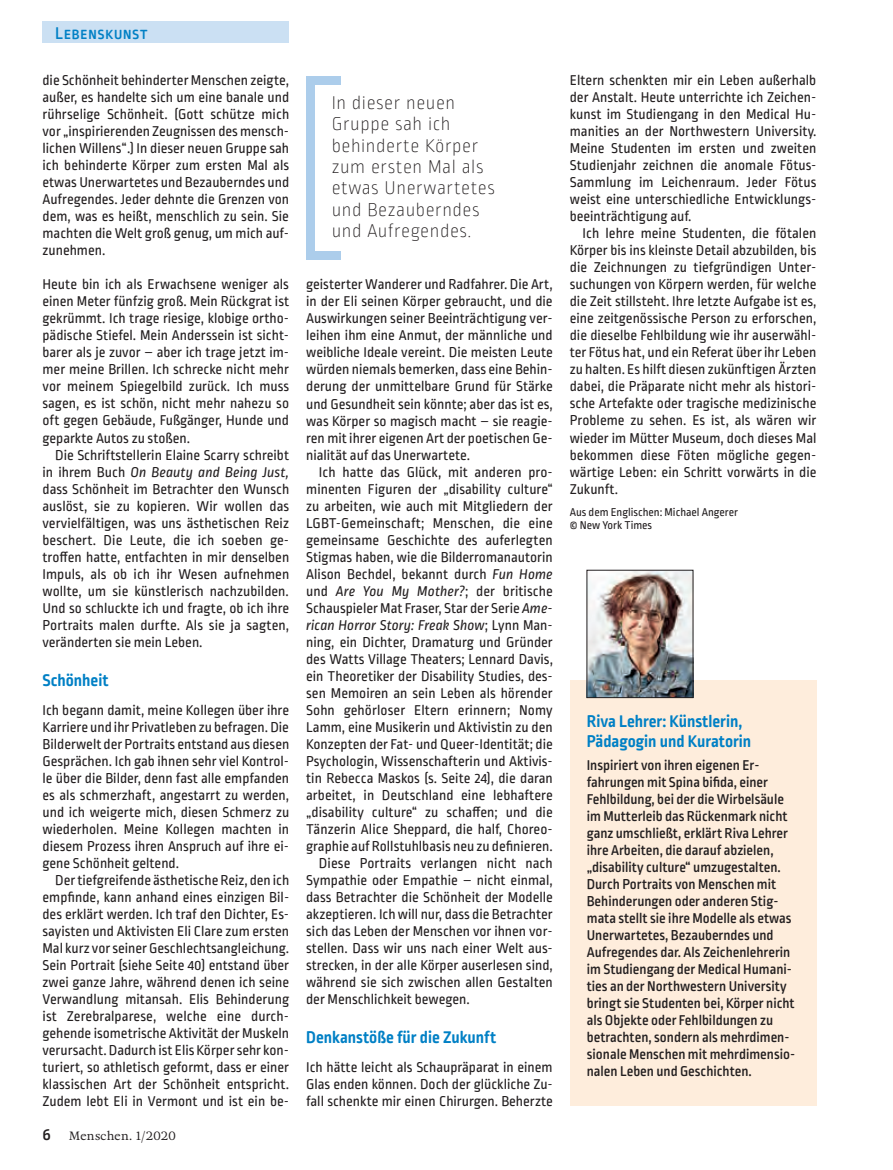
<style>
.page{position:relative;width:893px;height:1170px;background:#fff}
.page>*{position:absolute;margin:0;border:0;box-sizing:border-box;transform-origin:0 0}
.t1{font:200 19.5px/21.3px "Ropa Soft Pro";letter-spacing:.03em;color:#231f20}
.t2{font:500 18px "Ropa Soft SC Pro";letter-spacing:.02em;color:#0080c5}
.t3{font:700 17.85px/19.5px "Ropa Soft Pro";color:#0080c5}
.t4{font:15px/17px "Ropa Soft Pro";color:#231f20;text-align:justify}
.t5{font:500 15px/17px "Ropa Soft Pro";color:#231f20}
.t6{font:italic 15px "Ropa Soft Pro";color:#231f20}
.t7{font:12px/13.5px "Ropa Soft Pro";color:#231f20}
.t8{font:12px "Adriane Text";letter-spacing:.015em;color:#231f20}
.s1{font-style:italic}
.s2{font-family:"Ropa Soft Pro";font-weight:500;font-size:18px}
.s3{font-style:normal}
</style>
<div class="page">
<div style="left:570px;top:680px;width:246px;height:426px;background:#feeddc"></div>
<div style="left:43px;top:21px;width:246px;height:22px;background:#cbe0f3"></div>
<img style="left:589px;top:572px;width:102px;height:123px">
<div style="left:587px;top:570px;width:106px;height:127px;border:1px solid #231f20"></div>
<div style="left:306px;top:77px;width:9px;height:176px;background:#accdeb"></div>
<div style="left:306px;top:77px;width:34px;height:8px;background:#accdeb"></div>
<div style="left:306px;top:251px;width:34px;height:8px;background:#accdeb"></div>
<p class="t2" style="left:55px;top:23px;width:94px">Lebenskunst</p>
<p class="t4" style="left:43px;top:73px;width:248px">die Schönheit behinderter Menschen zeigte, außer, es handelte sich um eine banale und rührselige Schönheit. (Gott schütze mich vor „inspirierenden Zeugnissen des mensch&shy;lichen Willens“.) In dieser neuen Gruppe sah ich behinderte Körper zum ersten Mal als etwas Unerwartetes und Bezauberndes und Aufregendes. Jeder dehnte die Grenzen von dem, was es heißt, menschlich zu sein. Sie machten die Welt groß genug, um mich auf&shy;zunehmen.</p>
<p class="t4" style="left:43px;top:277px;width:248px">Heute bin ich als Erwachsene weniger als einen Meter fünfzig groß. Mein Rückgrat ist gekrümmt. Ich trage riesige, klobige ortho&shy;pädische Stiefel. Mein Anderssein ist sicht&shy;barer als je zuvor – aber ich trage jetzt im&shy;mer meine Brillen. Ich schrecke nicht mehr vor meinem Spiegelbild zurück. Ich muss sagen, es ist schön, nicht mehr nahezu so oft gegen Gebäude, Fußgänger, Hunde und geparkte Autos zu stoßen.</p>
<p class="t4" style="left:43px;top:447px;width:248px;text-indent:13px">Die Schriftstellerin Elaine Scarry schreibt in ihrem Buch <span class="s1">On Beauty and Being Just, </span>dass Schönheit im Betrachter den Wunsch auslöst, sie zu kopieren. Wir wollen das vervielfältigen, was uns ästhetischen Reiz beschert. Die Leute, die ich soeben ge&shy;troffen hatte, entfachten in mir denselben Impuls, als ob ich ihr Wesen aufnehmen wollte, um sie künstlerisch nachzubilden.<br>Und so schluckte ich und fragte, ob ich ihre Portraits malen durfte. Als sie ja sagten, veränderten sie mein Leben.</p>
<p class="t3" style="left:43px;top:671px;width:68px">Schönheit</p>
<p class="t4" style="left:43px;top:702px;width:248px">Ich begann damit, meine Kollegen über ihre Karriere und ihr Privatleben zu befragen. Die Bilderwelt der Portraits entstand aus diesen Gesprächen. Ich gab ihnen sehr viel Kontrol&shy;le über die Bilder, denn fast alle empfanden es als schmerzhaft, angestarrt zu werden, und ich weigerte mich, diesen Schmerz zu wiederholen. Meine Kollegen machten in diesem Prozess ihren Anspruch auf ihre ei&shy;gene Schönheit geltend.</p>
<p class="t4" style="left:43px;top:872px;width:248px;text-indent:13px">Der tiefgreifende ästhetische Reiz, den ich empfinde, kann anhand eines einzigen Bil&shy;des erklärt werden. Ich traf den Dichter, Es&shy;sayisten und Aktivisten Eli Clare zum ersten Mal kurz vor seiner Geschlechtsangleichung.<br>Sein Portrait (siehe Seite 40) entstand über zwei ganze Jahre, während denen ich seine Verwandlung mitansah. Elis Behinderung ist Zerebralparese, welche eine durch&shy;gehende isometrische Aktivität der Muskeln verursacht. Dadurch ist Elis Körper sehr kon&shy;turiert, so athletisch geformt, dass er einer klassischen Art der Schönheit entspricht.<br>Zudem lebt Eli in Vermont und ist ein be-</p>
<p class="t8" style="left:43px;top:1127px;width:135px"><span class="s2">6</span> Menschen. 1/2020</p>
<h1 class="t1" style="left:332px;top:93px;width:165px">In dieser neuen<br>Gruppe sah ich behinderte Körper zum ersten Mal als etwas Unerwartetes und Bezauberndes und Aufregendes.</h1>
<p class="t4" style="left:306px;top:277px;width:248px">geisterter Wanderer und Radfahrer. Die Art, in der Eli seinen Körper gebraucht, und die Auswirkungen seiner Beeinträchtigung ver&shy;leihen ihm eine Anmut, der männliche und weibliche Ideale vereint. Die meisten Leute würden niemals bemerken, dass eine Behin&shy;derung der unmittelbare Grund für Stärke und Gesundheit sein könnte; aber das ist es, was Körper so magisch macht – sie reagie&shy;ren mit ihrer eigenen Art der poetischen Ge&shy;nialität auf das Unerwartete.</p>
<p class="t4" style="left:319px;top:464px;width:235px">Ich hatte das Glück, mit anderen pro-</p>
<p class="t4" style="left:306px;top:481px;width:248px">minenten Figuren der „disability culture“</p>
<p class="t4" style="left:306px;top:498px;width:248px">zu arbeiten, wie auch mit Mitgliedern der</p>
<p class="t4" style="left:306px;top:515px;width:248px">LGBT-Gemeinschaft; Menschen, die eine</p>
<p class="t4" style="left:306px;top:532px;width:248px">gemeinsame Geschichte des auferlegten</p>
<p class="t4" style="left:306px;top:549px;width:248px">Stigmas haben, wie die Bilderromanautorin</p>
<p class="t4" style="left:306px;top:566px;width:248px">Alison Bechdel, bekannt durch <span class="s1">Fun Home</span></p>
<p class="t4" style="left:306px;top:583px;width:248px">und <span class="s1">Are You My Mother?</span>; der britische</p>
<p class="t4" style="left:306px;top:600px;width:248px">Schauspieler Mat Fraser, Star der Serie <span class="s1">Ame-</span></p>
<p class="t6" style="left:306px;top:616px;width:248px">rican Horror Story: Freak Show<span class="s3">; Lynn Man-</span></p>
<p class="t4" style="left:306px;top:634px;width:248px">ning, ein Dichter, Dramaturg und Gründer</p>
<p class="t4" style="left:306px;top:651px;width:248px">des Watts Village Theaters; Lennard Davis,</p>
<p class="t4" style="left:306px;top:668px;width:248px">ein Theoretiker der Disability Studies, des-</p>
<p class="t4" style="left:306px;top:685px;width:248px">sen Memoiren an sein Leben als hörender</p>
<p class="t4" style="left:306px;top:702px;width:248px">Sohn gehörloser Eltern erinnern; Nomy</p>
<p class="t4" style="left:306px;top:719px;width:248px">Lamm, eine Musikerin und Aktivistin zu den</p>
<p class="t4" style="left:306px;top:736px;width:248px">Konzepten der Fat- und Queer-Identität; die</p>
<p class="t4" style="left:306px;top:753px;width:248px">Psychologin, Wissenschafterin und Aktivis-</p>
<p class="t4" style="left:306px;top:770px;width:248px">tin Rebecca Maskos (s. Seite 24), die daran</p>
<p class="t4" style="left:306px;top:787px;width:248px">arbeitet, in Deutschland eine lebhaftere</p>
<p class="t4" style="left:306px;top:804px;width:248px">„disability culture“ zu schaffen; und die</p>
<p class="t4" style="left:306px;top:821px;width:248px">Tänzerin Alice Sheppard, die half, Choreo-</p>
<p class="t4" style="left:306px;top:838px;width:248px">graphie auf Rollstuhlbasis neu zu definieren.</p>
<p class="t4" style="left:319px;top:855px;width:235px">Diese Portraits verlangen nicht nach</p>
<p class="t4" style="left:306px;top:872px;width:248px">Sympathie oder Empathie – nicht einmal,</p>
<p class="t4" style="left:306px;top:889px;width:248px">dass Betrachter die Schönheit der Modelle</p>
<p class="t4" style="left:306px;top:906px;width:248px">akzeptieren. Ich will nur, dass die Betrachter</p>
<p class="t4" style="left:306px;top:923px;width:248px">sich das Leben der Menschen vor ihnen vor-</p>
<p class="t4" style="left:306px;top:940px;width:248px">stellen. Dass wir uns nach einer Welt aus-</p>
<p class="t4" style="left:306px;top:957px;width:248px">strecken, in der alle Körper auserlesen sind,</p>
<p class="t4" style="left:306px;top:974px;width:248px">während sie sich zwischen allen Gestalten</p>
<p class="t4" style="left:306px;top:991px;width:165px">der Menschlichkeit bewegen.</p>
<p class="t3" style="left:306px;top:1028px;width:191px">Denkanstöße für die Zukunft</p>
<p class="t4" style="left:306px;top:1059px;width:248px">Ich hätte leicht als Schaupräparat in einem Glas enden können. Doch der glückliche Zu&shy;fall schenkte mir einen Chirurgen. Beherzte</p>
<p class="t4" style="left:570px;top:73px;width:248px;text-align:left">Eltern schenkten mir ein Leben außerhalb der Anstalt. Heute unterrichte ich Zeichen&shy;kunst im Studiengang in den Medical Hu&shy;manities an der Northwestern University.<br>Meine Studenten im ersten und zweiten Studienjahr zeichnen die anomale Fötus-Sammlung im Leichenraum. Jeder Fötus weist eine unterschiedliche Entwicklungs&shy;beeinträchtigung auf.</p>
<p class="t4" style="left:570px;top:226px;width:248px;text-indent:13px">Ich lehre meine Studenten, die fötalen Körper bis ins kleinste Detail abzubilden, bis die Zeichnungen zu tiefgründigen Unter&shy;suchungen von Körpern werden, für welche die Zeit stillsteht. Ihre letzte Aufgabe ist es, eine zeitgenössische Person zu erforschen, die dieselbe Fehlbildung wie ihr auserwähl&shy;ter Fötus hat, und ein Referat über ihr Leben zu halten. Es hilft diesen zukünftigen Ärzten dabei, die Präparate nicht mehr als histori&shy;sche Artefakte oder tragische medizinische Probleme zu sehen. Es ist, als wären wir wieder im Mütter Museum, doch dieses Mal bekommen diese Föten mögliche gegen&shy;wärtige Leben: ein Schritt vorwärts in die Zukunft.</p>
<p class="t7" style="left:570px;top:505px;width:170px">Aus dem Englischen: Michael Angerer © New York Times</p>
<p class="t3" style="left:587px;top:712px;width:166px">Riva Lehrer: Künstlerin,<br>Pädagogin und Kuratorin</p>
<p class="t5" style="left:587px;top:757px;width:210px">Inspiriert von ihren eigenen Er&shy;fahrungen mit Spina bifida, einer Fehlbildung, bei der die Wirbelsäule im Mutterleib das Rückenmark nicht ganz umschließt, erklärt Riva Lehrer ihre Arbeiten, die darauf abzielen, „disability culture“ umzugestalten.<br>Durch Portraits von Menschen mit Behinderungen oder anderen Stig&shy;mata stellt sie ihre Modelle als etwas Unerwartetes, Bezauberndes und Aufregendes dar. Als Zeichenlehrerin im Studiengang der Medical Humani&shy;ties an der Northwestern University bringt sie Studenten bei, Körper nicht als Objekte oder Fehlbildungen zu betrachten, sondern als mehrdimen&shy;sionale Menschen mit mehrdimensio&shy;nalen Leben und Geschichten.</p>
</div>
